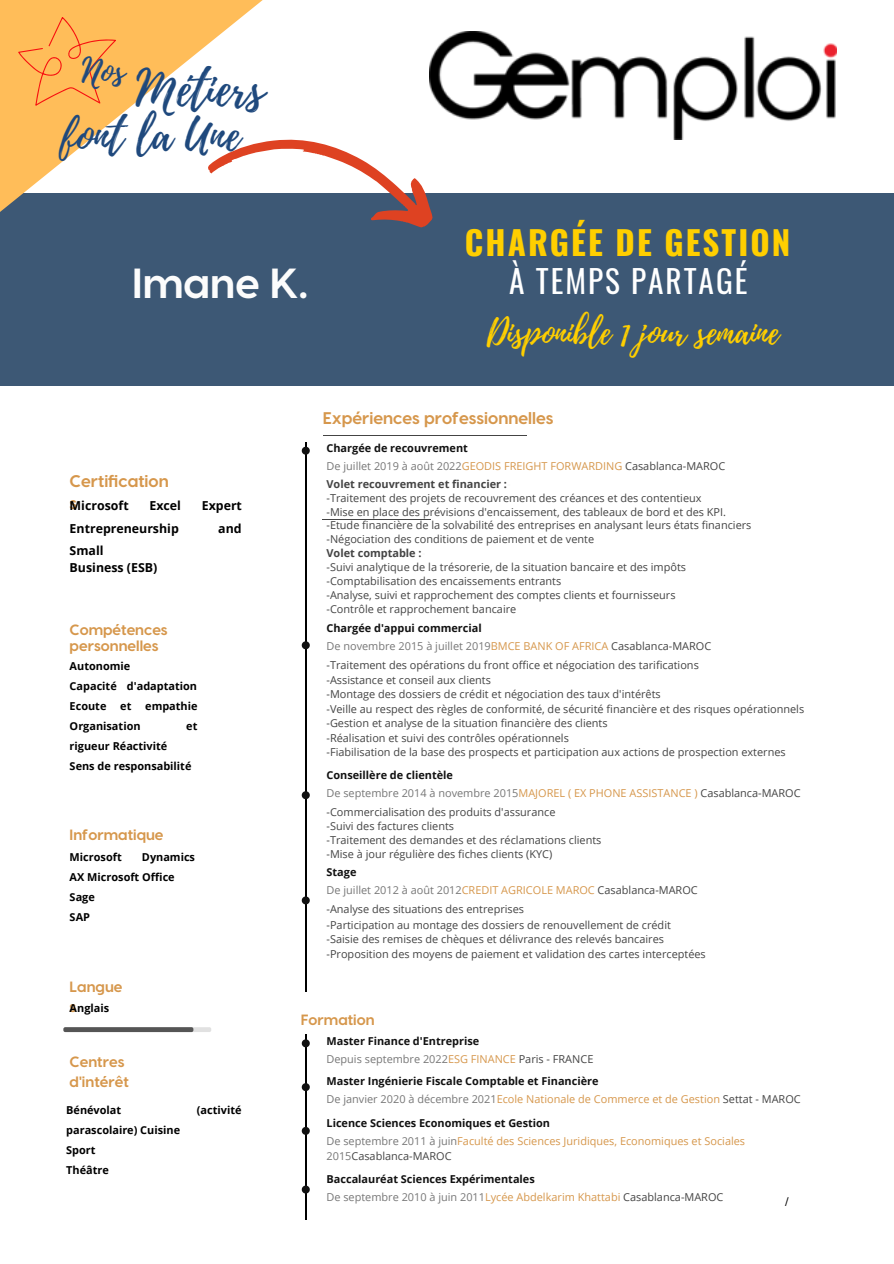
<style>
.page{position:relative;width:894px;height:1264px;background:#fff}
.page>*{position:absolute;margin:0;border:0;box-sizing:border-box;transform-origin:0 0}
.t1{font:49.05px "Playlist Script";color:#1f497d}
.t2{font:45.3px "Playlist Script";color:#1f497d}
.t3{font:700 42px "Visby CF";color:#fcfcfc}
.t4{font:34.05px "Playlist Script";color:#ffcf00}
.t5{font:33.3px "Playlist Script";color:#1f497d}
.t6{font:700 33px "Oswald";letter-spacing:.065em;color:#ffcf00}
.t7{font:31.35px "Oswald";letter-spacing:.065em;color:#fff}
.t8{font:700 16.8px/22.5px "Visby CF";color:#d6974c}
.t9{font:700 14.85px/20.2px "Visby CF";color:#d6974c}
.t10{font:700 12.3px/16.5px "Open Sans";color:#000}
.t11{font:10.95px/14px "Open Sans";color:#444}
.t12{font:700 10.95px/17.9px "Open Sans";color:#111}
.t13{font:700 10.95px/20px "Open Sans";color:#000}
.t14{font:700 10.95px/17.9px "Open Sans";color:#444}
.t15{font:10.95px/17.9px "Open Sans";color:#d6974c}
.t16{font:10.95px "Open Sans";color:#777}
.t17{font:10.65px "DejaVu Sans";color:#000}
.s1{color:#111}
.s2{font-weight:400;color:#777}
.s3{font-weight:400;color:#d6974c}
.s4{font-weight:400}
.s5{font-weight:400;color:#f4f4f4}
.s6{font-weight:700}
.s7{color:#f4f4f4}
.s8{font-weight:700;color:#111}
.s9{color:#777}
.s10{color:#d6974c}
.s11{font-weight:400;color:#444}
.s12{color:#444}
</style>
<div class="page">
<svg style="left:63px;top:1027px;width:148px;height:5px"></svg>
<hr style="left:306px;top:442px;width:1px;height:189px;background:#000">
<svg style="left:302px;top:447px;width:8px;height:7px"></svg>
<hr style="left:306px;top:631px;width:1px;height:150px;background:#000">
<svg style="left:302px;top:641px;width:8px;height:8px"></svg>
<hr style="left:306px;top:781px;width:1px;height:105px;background:#000">
<svg style="left:302px;top:791px;width:8px;height:8px"></svg>
<hr style="left:306px;top:886px;width:1px;height:105px;background:#000">
<svg style="left:302px;top:896px;width:8px;height:8px"></svg>
<hr style="left:306px;top:1034px;width:1px;height:39px;background:#000">
<svg style="left:302px;top:1039px;width:8px;height:8px"></svg>
<hr style="left:306px;top:1073px;width:1px;height:43px;background:#000">
<svg style="left:302px;top:1083px;width:8px;height:8px"></svg>
<hr style="left:306px;top:1116px;width:1px;height:59px;background:#000">
<svg style="left:302px;top:1126px;width:8px;height:8px"></svg>
<hr style="left:306px;top:1175px;width:1px;height:44px;background:#000">
<svg style="left:302px;top:1185px;width:8px;height:8px"></svg>
<hr style="left:322px;top:434px;width:204px;height:1px;background:#444">
<hr style="left:322px;top:519px;width:108px;height:1px;background:#444">
<img style="left:436px;top:31px;width:399px;height:108px">
<div style="left:0;top:193px;width:893px;height:193px;background:#3d5875"></div>
<svg style="left:0;top:0;width:436px;height:212px"></svg>
<svg style="left:18px;top:17px;width:98px;height:89px"></svg>
<svg style="left:206px;top:110px;width:240px;height:118px"></svg>
<h3 class="t5" style="left:82px;top:47px;width:44px">Nos</h3>
<h1 class="t1" style="left:136px;top:54px;width:130px">Métiers</h1>
<h2 class="t2" style="left:61px;top:103px;width:180px">font la Une</h2>
<h3 class="t3" style="left:132px;top:255px;width:177px">Imane K.</h3>
<h3 class="t6" style="left:464px;top:216px;width:327px">CHARGÉE DE GESTION</h3>
<h3 class="t7" style="left:509px;top:257px;width:240px">À TEMPS PARTAGÉ</h3>
<h3 class="t4" style="left:486px;top:308px;width:294px">Disponible 1 jour semaine</h3>
<h3 class="t8" style="left:70px;top:468px;width:101px">Certification s</h3>
<p class="t10" style="left:70px;top:497px;width:61px">Microsoft</p>
<p class="t10" style="left:149px;top:497px;width:33px">Excel</p>
<p class="t10" style="left:202px;top:497px;width:42px">Expert</p>
<p class="t10" style="left:70px;top:519px;width:111px">Entrepreneurship</p>
<p class="t10" style="left:218px;top:519px;width:25px">and</p>
<p class="t10" style="left:70px;top:542px;width:89px">Small<br>Business (ESB)</p>
<h3 class="t9" style="left:70px;top:621px;width:100px;line-height:15.8px">Compétences personnelles</h3>
<p class="t13" style="left:70px;top:656px;width:129px">Autonomie<br>Capacité d'adaptation<br>Ecoute</p>
<p class="t13" style="left:120px;top:696px;width:13px">et</p>
<p class="t13" style="left:145px;top:696px;width:54px">empathie</p>
<p class="t13" style="left:70px;top:716px;width:72px">Organisation</p>
<p class="t13" style="left:186px;top:716px;width:13px">et</p>
<p class="t13" style="left:70px;top:736px;width:123px">rigueur Réactivité<br>Sens de responsabilité</p>
<h3 class="t9" style="left:70px;top:824px;width:95px">Informatique</h3>
<p class="t13" style="left:70px;top:847px;width:54px">Microsoft</p>
<p class="t13" style="left:70px;top:847px;width:127px;text-indent:72px">Dynamics<br>AX Microsoft Office<br>Sage<br>SAP</p>
<h3 class="t8" style="left:322px;top:406px;width:232px">Expériences professionnelles</h3>
<p class="t14" style="left:326px;top:439px;width:400px"><span class="s1">Chargée de recouvrement<br></span><span class="s2">De juillet 2019 à août 2022</span><span class="s3">GEODIS FREIGHT FORWARDING</span> <span class="s4">Casablanca-MAROC<br></span>Volet recouvrement et financier :<span class="s5">-</span></p>
<p class="t11" style="left:326px;top:490px;width:426px">-Traitement des projets de recouvrement des créances et des contentieux<br>-Mise en place des prévisions d'encaissement, des tableaux de bord et des KPI. -Etude financière de la solvabilité des entreprises en analysant leurs états financiers -Négociation des conditions de paiement et de vente<br><span class="s6">Volet comptable :</span><span class="s7">-<br></span>-Suivi analytique de la trésorerie, de la situation bancaire et des impôts -Comptabilisation des encaissements entrants<br>-Analyse, suivi et rapprochement des comptes clients et fournisseurs<br>-Contrôle et rapprochement bancaire</p>
<p class="t11" style="left:326px;top:618px;width:386px;line-height:18.3px"><span class="s8">Chargée d'appui commercial<br></span><span class="s9">De novembre 2015 à juillet 2019</span><span class="s10">BMCE BANK OF AFRICA</span> Casablanca-MAROC -Traitement des opérations du front office et négociation des tarifications</p>
<p class="t11" style="left:326px;top:673px;width:479px">-Assistance et conseil aux clients<br>-Montage des dossiers de crédit et négociation des taux d'intérêts<br>-Veille au respect des règles de conformité, de sécurité financière et des risques opérationnels -Gestion et analyse de la situation financière des clients<br>-Réalisation et suivi des contrôles opérationnels<br>-Fiabilisation de la base des prospects et participation aux actions de prospection externes</p>
<p class="t11" style="left:326px;top:765px;width:475px;line-height:18.3px"><span class="s8">Conseillère de clientèle<br></span><span class="s9">De septembre 2014 à novembre 2015</span><span class="s10">MAJOREL ( EX PHONE ASSISTANCE )</span> Casablanca-MAROC -Commercialisation des produits d'assurance</p>
<p class="t11" style="left:326px;top:818px;width:276px;line-height:14.4px">-Suivi des factures clients<br>-Traitement des demandes et des réclamations clients -Mise à jour régulière des fiches clients (KYC)</p>
<p class="t11" style="left:326px;top:862px;width:372px;line-height:18.3px"><span class="s8">Stage<br></span><span class="s9">De juillet 2012 à août 2012</span><span class="s10">CREDIT AGRICOLE MAROC</span> Casablanca-MAROC -Analyse des situations des entreprises</p>
<p class="t11" style="left:326px;top:917px;width:380px;line-height:14.4px">-Participation au montage des dossiers de renouvellement de crédit -Saisie des remises de chèques et délivrance des relevés bancaires -Proposition des moyens de paiement et validation des cartes interceptées</p>
<h3 class="t9" style="left:70px;top:975px;width:54px">Langue s</h3>
<p class="t13" style="left:70px;top:998px;width:41px">Anglais</p>
<h3 class="t9" style="left:70px;top:1050px;width:61px">Centres d'intérêt</h3>
<p class="t13" style="left:66px;top:1099px;width:56px">Bénévolat</p>
<p class="t13" style="left:197px;top:1099px;width:46px">(activité</p>
<p class="t13" style="left:66px;top:1119px;width:115px">parascolaire) Cuisine<br>Sport<br>Théâtre</p>
<h3 class="t9" style="left:300px;top:1008px;width:75px">Formation</h3>
<p class="t12" style="left:326px;top:1031px;width:268px">Master Finance d'Entreprise<br><span class="s2">Depuis septembre 2022</span><span class="s3">ESG FINANCE</span> <span class="s11">Paris - FRANCE</span></p>
<p class="t12" style="left:326px;top:1072px;width:475px">Master Ingénierie Fiscale Comptable et Financière<br><span class="s2">De janvier 2020 à décembre 2021</span><span class="s3">Ecole Nationale de Commerce et de Gestion</span> <span class="s11">Settat - MAROC</span></p>
<p class="t15" style="left:326px;top:1113px;width:420px"><span class="s8">Licence Sciences Economiques et Gestion<br></span><span class="s9">De septembre 2011 à juin</span>Faculté des Sciences Juridiques, Economiques et Sociales</p>
<p class="t12" style="left:326px;top:1144px;width:210px;line-height:22.8px"><span class="s2">2015</span><span class="s11">Casablanca-MAROC<br></span>Baccalauréat Sciences Expérimentales</p>
<p class="t16" style="left:326px;top:1188px;width:398px">De septembre 2010 à juin 2011<span class="s10">Lycée Abdelkarim Khattabi</span> <span class="s12">Casablanca-MAROC</span></p>
<p class="t17" style="left:785px;top:1194px;width:5px">/</p>
</div>
